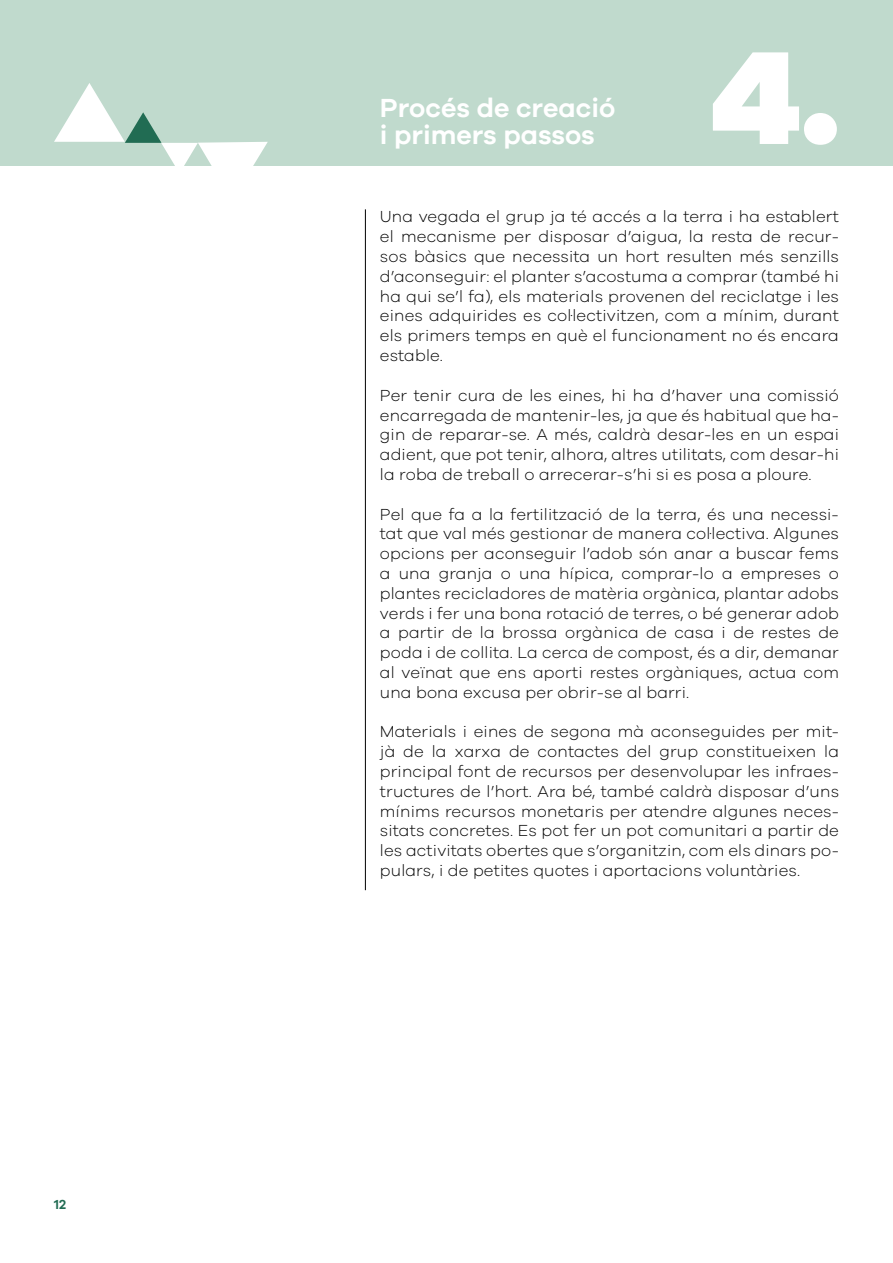
<style>
.page{position:relative;width:893px;height:1263px;background:#fff}
.page>*{position:absolute;margin:0;border:0;box-sizing:border-box;transform-origin:0 0}
.t1{font:900 136.5px "Galano Grotesque";color:#fff}
.t2{font:600 27px/27px "Galano Grotesque";color:#fff}
.t3{font:300 16.5px/19.8px "Galano Grotesque";letter-spacing:.01em;color:#000;text-align:justify}
.t4{font:600 13.5px "Galano Grotesque";color:#216c53}
</style>
<div class="page">
<div style="left:0;top:0;width:893px;height:166px;background:#c0dacd"></div>
<svg style="left:54px;top:83px;width:214px;height:83px"></svg>
<hr style="left:365px;top:209px;width:1px;height:681px;background:#000">
<p class="t4" style="left:54px;top:1196px;width:14px">12</p>
<h2 class="t2" style="left:380px;top:93px;width:237px">Procés de creació i primers passos</h2>
<h1 class="t1" style="left:711px;top:11px;width:130px">4.</h1>
<p class="t3" style="left:380px;top:206px;width:461px">Una vegada el grup ja té accés a la terra i ha establert el mecanisme per disposar d’aigua, la resta de recur&shy;sos bàsics que necessita un hort resulten més senzills d’aconseguir: el planter s’acostuma a comprar (també hi ha qui se’l fa), els materials provenen del reciclatge i les eines adquirides es col·lectivitzen, com a mínim, durant els primers temps en què el funcionament no és encara estable.</p>
<p class="t3" style="left:380px;top:385px;width:461px">Per tenir cura de les eines, hi ha d’haver una comissió encarregada de mantenir-les, ja que és habitual que ha&shy;gin de reparar-se. A més, caldrà desar-les en un espai adient, que pot tenir, alhora, altres utilitats, com desar-hi la roba de treball o arrecerar-s’hi si es posa a ploure.</p>
<p class="t3" style="left:380px;top:503px;width:461px">Pel que fa a la fertilització de la terra, és una necessi&shy;tat que val més gestionar de manera col·lectiva. Algunes opcions per aconseguir l’adob són anar a buscar fems a una granja o una hípica, comprar-lo a empreses o plantes recicladores de matèria orgànica, plantar adobs verds i fer una bona rotació de terres, o bé generar adob a partir de la brossa orgànica de casa i de restes de poda i de collita. La cerca de compost, és a dir, demanar al veïnat que ens aporti restes orgàniques, actua com una bona excusa per obrir-se al barri.</p>
<p class="t3" style="left:380px;top:721px;width:461px">Materials i eines de segona mà aconseguides per mit&shy;jà de la xarxa de contactes del grup constitueixen la principal font de recursos per desenvolupar les infraes&shy;tructures de l’hort. Ara bé, també caldrà disposar d’uns mínims recursos monetaris per atendre algunes neces&shy;sitats concretes. Es pot fer un pot comunitari a partir de les activitats obertes que s’organitzin, com els dinars po&shy;pulars, i de petites quotes i aportacions voluntàries.</p>
</div>
